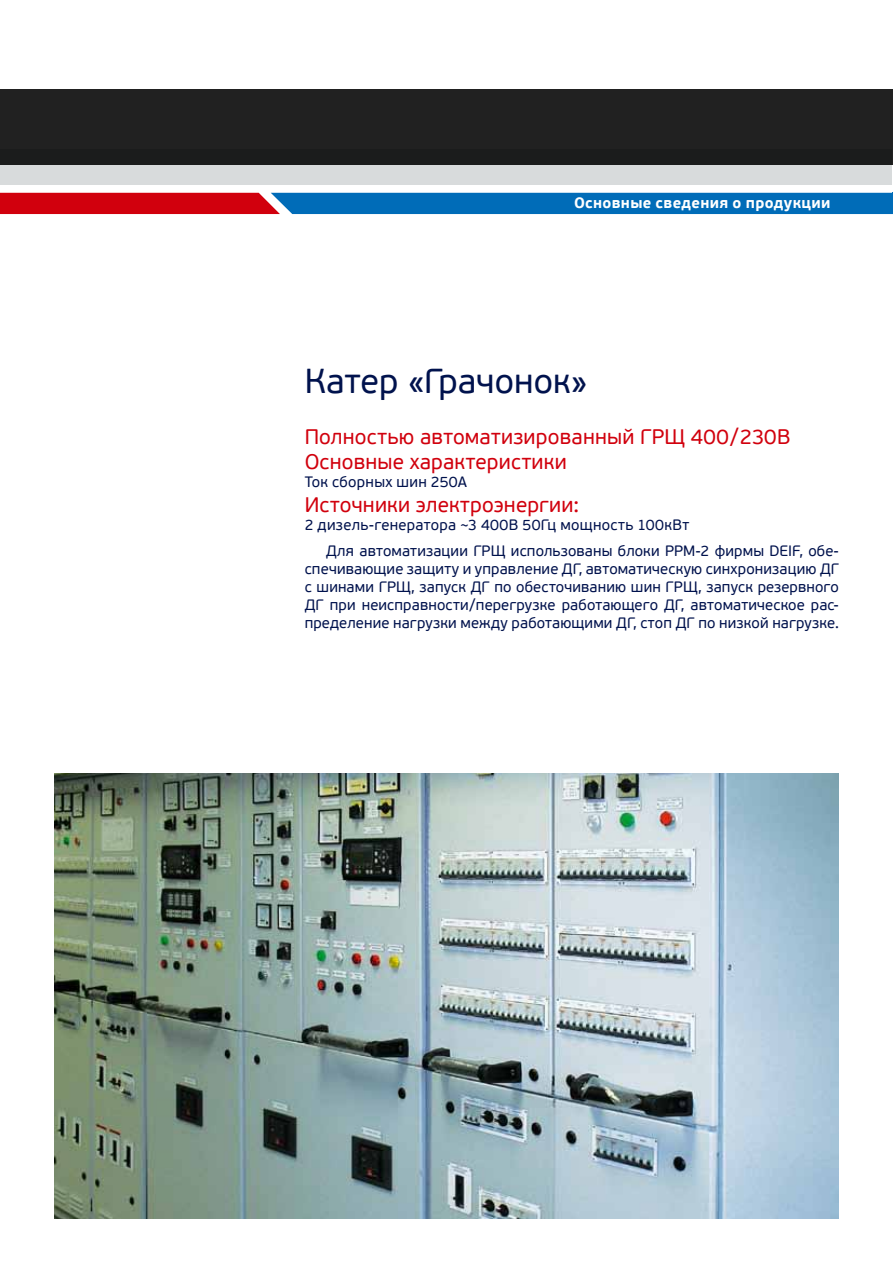
<style>
.page{position:relative;width:893px;height:1263px;background:#fff}
.page>*{position:absolute;margin:0;border:0;box-sizing:border-box;transform-origin:0 0}
.t1{font:34.5px "PF Beau Sans Pro";letter-spacing:.005em;color:#00124d}
.t2{font:21px/25.2px "PF Beau Sans Pro";letter-spacing:.01em;color:#d1000d}
.t3{font:15px/18px "PF Beau Sans Pro";letter-spacing:.01em;color:#00124d}
.t4{font:700 15px "PF Beau Sans Pro";letter-spacing:.02em;color:#fff}
</style>
<div class="page">
<div style="left:0;top:150px;width:892px;height:35px;background:#d8dbdc"></div>
<hr style="left:892px;top:150px;width:1px;height:35px;background:#d8dbdc">
<svg style="left:0;top:193px;width:893px;height:21px;background:#424d85"></svg>
<div style="left:0;top:89px;width:893px;height:76px;background:#212121"></div>
<hr style="left:892px;top:89px;width:1px;height:76px;background:#000">
<img style="left:54px;top:773px;width:785px;height:445px">
<p class="t4" style="left:574px;top:193px;width:258px">Основные сведения о продукции</p>
<h1 class="t1" style="left:305px;top:361px;width:285px">Катер «Грачонок»</h1>
<h2 class="t2" style="left:305px;top:424px;width:487px">Полностью автоматизированный ГРЩ 400/230В<br>Основные характеристики</h2>
<p class="t3" style="left:305px;top:473px;width:164px">Ток сборных шин 250А</p>
<h2 class="t2" style="left:305px;top:493px;width:276px">Источники электроэнергии:</h2>
<p class="t3" style="left:326px;top:513px;width:514px;line-height:25.5px;text-indent:-21px">2 дизель-генератора ~3 400В 50Гц мощность 100кВт<br>Для автоматизации ГРЩ использованы блоки PPM-2 фирмы DEIF, обе-</p>
<p class="t3" style="left:305px;top:560px;width:536px;text-align:justify">спечивающие защиту и управление ДГ, автоматическую синхронизацию ДГ с шинами ГРЩ, запуск ДГ по обесточиванию шин ГРЩ, запуск резервного ДГ при неисправности/перегрузке работающего ДГ, автоматическое рас&shy;пределение нагрузки между работающими ДГ, стоп ДГ по низкой нагрузке.</p>
</div>
